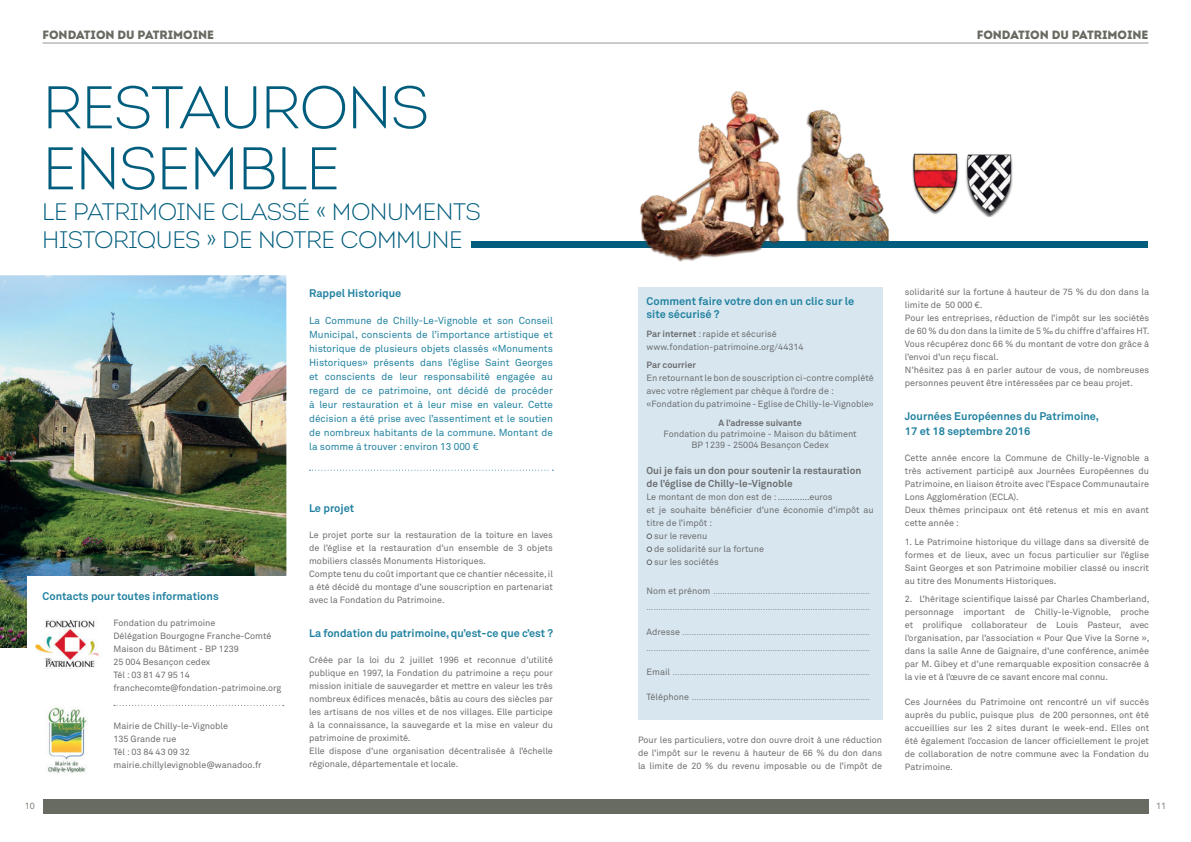
<style>
.page{position:relative;width:1191px;height:842px;background:#fff}
.page>*{position:absolute;margin:0;border:0;box-sizing:border-box;transform-origin:0 0}
.t1{font:300 60px/61px "Intro";letter-spacing:-.02em;color:#005d7d}
.t2{font:300 23.9px/27.1px "Intro";letter-spacing:-.02em;color:#005d7d}
.t3{font:900 12px "Intro";letter-spacing:-.005em;color:#686b61}
.t4{font:700 11px/15px "Akkurat";color:#2282a1}
.t5{font:10px/14px "Akkurat";color:#2282a1;text-align:justify}
.t6{font:700 10px/13px "Akkurat";color:#6c6d70}
.t7{font:9px/13px "Akkurat";color:#6c6d70}
.t8{font:300 9px/16px "Akkurat";color:#6c6d70}
.t9{font:700 9px "Akkurat";color:#6c6d70}
.t10{font:9px "Akkurat";color:#808179}
.s1{font-weight:700}
.s2{font-weight:400}
</style>
<div class="page">
<div style="left:43px;top:799px;width:1105px;height:15px;background:#686b61"></div>
<hr style="left:595px;top:43px;width:553px;height:1px;background:#939598">
<hr style="left:43px;top:43px;width:552px;height:1px;background:#939598">
<img style="left:791px;top:109px;width:104px;height:133px">
<img style="left:912px;top:153px;width:101px;height:64px">
<div style="left:595px;top:242px;width:553px;height:6px;background:#005d7d"></div>
<div style="left:638px;top:288px;width:244px;height:432px;background:#d8e7ef"></div>
<svg style="left:646px;top:533px;width:6px;height:6px"></svg>
<svg style="left:646px;top:546px;width:6px;height:6px"></svg>
<svg style="left:646px;top:559px;width:6px;height:6px"></svg>
<img style="left:632px;top:91px;width:154px;height:171px">
<div style="left:471px;top:242px;width:124px;height:6px;background:#005d7d"></div>
<img style="left:0;top:275px;width:286px;height:373px">
<svg style="left:309px;top:470px;width:244px;height:1px"></svg>
<div style="left:27px;top:576px;width:265px;height:207px;background:#fff"></div>
<svg style="left:114px;top:705px;width:170px;height:1px"></svg>
<img style="left:48px;top:707px;width:39px;height:66px">
<img style="left:35px;top:620px;width:64px;height:49px">
<h3 class="t3" style="left:43px;top:27px;width:173px">FONDATION DU PATRIMOINE</h3>
<h1 class="t1" style="left:43px;top:77px;width:388px">RESTAURONS<br>ENSEMBLE</h1>
<h2 class="t2" style="left:42px;top:198px;width:440px">LE PATRIMOINE CLASSÉ « MONUMENTS<br>HISTORIQUES » DE NOTRE COMMUNE</h2>
<p class="t4" style="left:43px;top:589px;width:178px">Contacts pour toutes informations</p>
<p class="t7" style="left:113px;top:616px;width:169px">Fondation du patrimoine<br>Délégation Bourgogne Franche-Comté<br>Maison du Bâtiment - BP 1239<br>25 004 Besançon cedex<br>Tél : 03 81 47 95 14 franchecomte@fondation-patrimoine.org</p>
<p class="t7" style="left:113px;top:719px;width:150px">Mairie de Chilly-le-Vignoble<br>135 Grande rue<br>Tél : 03 84 43 09 32 mairie.chillylevignoble@wanadoo.fr</p>
<p class="t4" style="left:309px;top:285px;width:94px">Rappel Historique</p>
<p class="t5" style="left:309px;top:313px;width:245px">La Commune de Chilly-Le-Vignoble et son Conseil Municipal, conscients de l’importance artistique et historique de plusieurs objets classés «Monuments Historiques» présents dans l’église Saint Georges et conscients de leur responsabilité engagée au regard de ce patrimoine, ont décidé de procéder à leur restauration et à leur mise en valeur. Cette décision a été prise avec l’assentiment et le soutien de nombreux habitants de la commune. Montant de la somme à trouver : environ 13 000 €</p>
<p class="t4" style="left:309px;top:500px;width:47px">Le projet</p>
<p class="t7" style="left:309px;top:528px;width:245px">Le projet porte sur la restauration de la toiture en laves de l’église et la restauration d’un ensemble de 3 objets mobiliers classés Monuments Historiques.<br>Compte tenu du coût important que ce chantier nécessite, il a été décidé du montage d’une souscription en partenariat avec la Fondation du Patrimoine.</p>
<p class="t4" style="left:309px;top:625px;width:246px">La fondation du patrimoine, qu’est-ce que c’est ?</p>
<p class="t7" style="left:309px;top:653px;width:245px">Créée par la loi du 2 juillet 1996 et reconnue d’utilité publique en 1997, la Fondation du patrimoine a reçu pour mission initiale de sauvegarder et mettre en valeur les très nombreux édifices menacés, bâtis au cours des siècles par les artisans de nos villes et de nos villages. Elle participe à la connaissance, la sauvegarde et la mise en valeur du patrimoine de proximité.<br>Elle dispose d’une organisation décentralisée à l’échelle régionale, départementale et locale.</p>
<h3 class="t3" style="left:976px;top:27px;width:173px">FONDATION DU PATRIMOINE</h3>
<p class="t4" style="left:646px;top:294px;width:209px;line-height:13px">Comment faire votre don en un clic sur le site sécurisé ?</p>
<p class="t7" style="left:646px;top:327px;width:158px"><span class="s1">Par internet</span> : rapide et sécurisé www.fondation-patrimoine.org/44314</p>
<p class="t9" style="left:646px;top:360px;width:51px">Par courrier</p>
<p class="t7" style="left:646px;top:372px;width:229px">En retournant le bon de souscription ci-contre complété avec votre règlement par chèque à l’ordre de : «Fondation du patrimoine - Eglise de Chilly-le-Vignoble»</p>
<p class="t9" style="left:718px;top:417px;width:85px">A l’adresse suivante</p>
<p class="t7" style="left:663px;top:428px;width:195px;line-height:11px;text-align:center">Fondation du patrimoine - Maison du bâtiment<br>BP 1239 - 25004 Besançon Cedex</p>
<p class="t6" style="left:646px;top:464px;width:216px">Oui je fais un don pour soutenir la restauration de l’église de Chilly-le-Vignoble</p>
<p class="t7" style="left:646px;top:490px;width:188px">Le montant de mon don est de : ……….…euros</p>
<p class="t7" style="left:646px;top:503px;width:229px">et je souhaite bénéficier d’une économie d’impôt au</p>
<p class="t7" style="left:646px;top:516px;width:67px">titre de l’impôt :</p>
<p class="t7" style="left:654px;top:529px;width:55px">sur le revenu</p>
<p class="t7" style="left:654px;top:542px;width:111px">de solidarité sur la fortune</p>
<p class="t7" style="left:654px;top:555px;width:66px">sur les sociétés</p>
<p class="t8" style="left:646px;top:583px;width:225px"><span class="s2">Nom et prénom</span> .................................................................. ..............................................................................................</p>
<p class="t8" style="left:646px;top:623px;width:225px"><span class="s2">Adresse</span> ............................................................................... ..............................................................................................</p>
<p class="t8" style="left:646px;top:664px;width:225px"><span class="s2">Email</span> ...................................................................................</p>
<p class="t8" style="left:646px;top:688px;width:225px"><span class="s2">Téléphone</span> ...........................................................................</p>
<p class="t7" style="left:638px;top:733px;width:246px;text-align:justify">Pour les particuliers, votre don ouvre droit à une réduction de l’impôt sur le revenu à hauteur de 66 % du don dans la limite de 20 % du revenu imposable ou de l’impôt de</p>
<p class="t7" style="left:905px;top:285px;width:246px">solidarité sur la fortune à hauteur de 75 % du don dans la limite de 50 000 €.<br>Pour les entreprises, réduction de l’impôt sur les sociétés de 60 % du don dans la limite de 5 ‰ du chiffre d’affaires HT.<br>Vous récupérez donc 66 % du montant de votre don grâce à l’envoi d’un reçu fiscal.<br>N’hésitez pas à en parler autour de vous, de nombreuses personnes peuvent être intéressées par ce beau projet.</p>
<p class="t4" style="left:905px;top:408px;width:196px">Journées Européennes du Patrimoine,<br>17 et 18 septembre 2016</p>
<p class="t7" style="left:905px;top:451px;width:246px">Cette année encore la Commune de Chilly-le-Vignoble a très activement participé aux Journées Européennes du Patrimoine, en liaison étroite avec l’Espace Communautaire Lons Agglomération (ECLA).<br>Deux thèmes principaux ont été retenus et mis en avant cette année :</p>
<p class="t7" style="left:905px;top:535px;width:246px;text-align:justify">1. Le Patrimoine historique du village dans sa diversité de formes et de lieux, avec un focus particulier sur l’église Saint Georges et son Patrimoine mobilier classé ou inscrit au titre des Monuments Historiques.</p>
<p class="t7" style="left:905px;top:592px;width:246px;text-align:justify">2. L’héritage scientifique laissé par Charles Chamberland, personnage important de Chilly-le-Vignoble, proche et prolifique collaborateur de Louis Pasteur, avec l’organisation, par l’association « Pour Que Vive la Sorne », dans la salle Anne de Gaignaire, d’une conférence, animée par M. Gibey et d’une remarquable exposition consacrée à la vie et à l’œuvre de ce savant encore mal connu.</p>
<p class="t7" style="left:905px;top:695px;width:246px;text-align:justify">Ces Journées du Patrimoine ont rencontré un vif succès auprès du public, puisque plus de 200 personnes, ont été accueillies sur les 2 sites durant le week-end. Elles ont été également l’occasion de lancer officiellement le projet de collaboration de notre commune avec la Fondation du Patrimoine.</p>
<p class="t10" style="left:25px;top:800px;width:12px">10</p>
<p class="t10" style="left:1156px;top:800px;width:12px">11</p>
</div>
